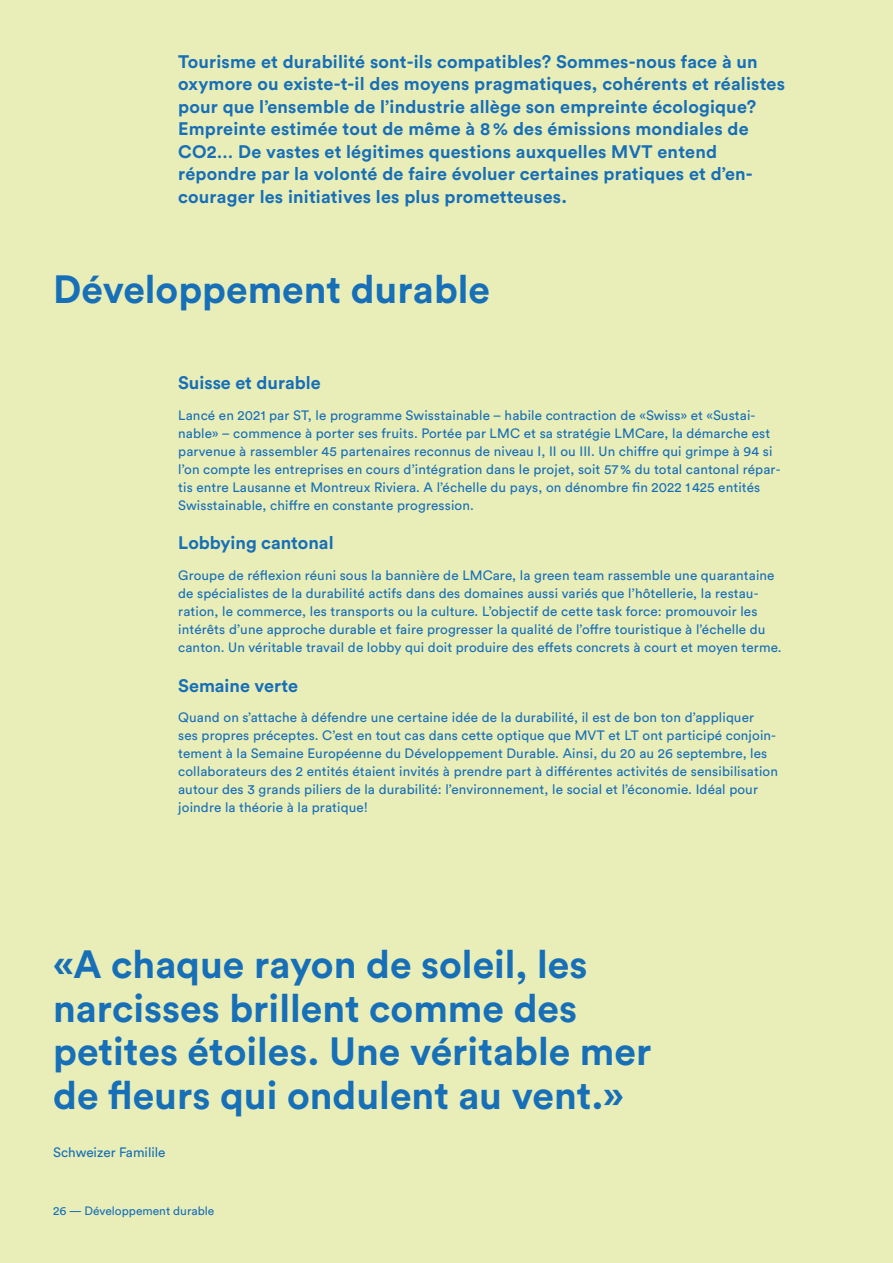
<style>
.page{position:relative;width:893px;height:1263px;background:#e9eeb9}
.page>*{position:absolute;margin:0;border:0;box-sizing:border-box;transform-origin:0 0}
.t1{font:700 39px/43.5px "Circular Pro";color:#176fb7}
.t2{font:700 18px/22.5px "Circular Pro";letter-spacing:.01em;color:#176fb7}
.t3{font:13.5px/18px "Circular Pro";letter-spacing:.01em;color:#176fb7}
.t4{font:12px "Circular Pro";color:#176fb7}
</style>
<div class="page">
<p class="t2" style="left:178px;top:49px;width:608px">Tourisme et durabilité sont-ils compatibles? Sommes-nous face à un oxymore ou existe-t-il des moyens pragmatiques, cohérents et réalistes pour que l’ensemble de l’industrie allège son empreinte écologique?<br>Empreinte estimée tout de même à 8 % des émissions mondiales de CO2… De vastes et légitimes questions auxquelles MVT entend répondre par la volonté de faire évoluer certaines pratiques et d’en&shy;courager les initiatives les plus prometteuses.</p>
<h1 class="t1" style="left:53px;top:266px;width:438px">Développement durable</h1>
<h2 class="t2" style="left:178px;top:371px;width:144px">Suisse et durable</h2>
<p class="t3" style="left:178px;top:405px;width:604px">Lancé en 2021 par ST, le programme Swisstainable – habile contraction de «Swiss» et «Sustai&shy;nable» – commence à porter ses fruits. Portée par LMC et sa stratégie LMCare, la démarche est parvenue à rassembler 45 partenaires reconnus de niveau I, II ou III. Un chiffre qui grimpe à 94 si l’on compte les entreprises en cours d’intégration dans le projet, soit 57 % du total cantonal répar&shy;tis entre Lausanne et Montreux Riviera. A l’échelle du pays, on dénombre fin 2022 1 425 entités Swisstainable, chiffre en constante progression.</p>
<h2 class="t2" style="left:178px;top:531px;width:157px">Lobbying cantonal</h2>
<p class="t3" style="left:178px;top:566px;width:605px">Groupe de réflexion réuni sous la bannière de LMCare, la green team rassemble une quarantaine de spécialistes de la durabilité actifs dans des domaines aussi variés que l’hôtellerie, la restau&shy;ration, le commerce, les transports ou la culture. L’objectif de cette task force: promouvoir les intérêts d’une approche durable et faire progresser la qualité de l’offre touristique à l’échelle du canton. Un véritable travail de lobby qui doit produire des effets concrets à court et moyen terme.</p>
<h2 class="t2" style="left:178px;top:673px;width:121px">Semaine verte</h2>
<p class="t3" style="left:178px;top:708px;width:601px">Quand on s’attache à défendre une certaine idée de la durabilité, il est de bon ton d’appliquer<br>ses propres préceptes. C’est en tout cas dans cette optique que MVT et LT ont participé conjoin&shy;tement à la Semaine Européenne du Développement Durable. Ainsi, du 20 au 26 septembre, les collaborateurs des 2 entités étaient invités à prendre part à différentes activités de sensibilisation autour des 3 grands piliers de la durabilité: l’environnement, le social et l’économie. Idéal pour joindre la théorie à la pratique!</p>
<h1 class="t1" style="left:53px;top:941px;width:600px">«A chaque rayon de soleil, les narcisses brillent comme des petites étoiles. Une véritable mer de fleurs qui ondulent au vent.»</h1>
<p class="t3" style="left:53px;top:1142px;width:114px">Schweizer Familile</p>
<p class="t4" style="left:53px;top:1202px;width:163px">26 — Développement durable</p>
</div>
